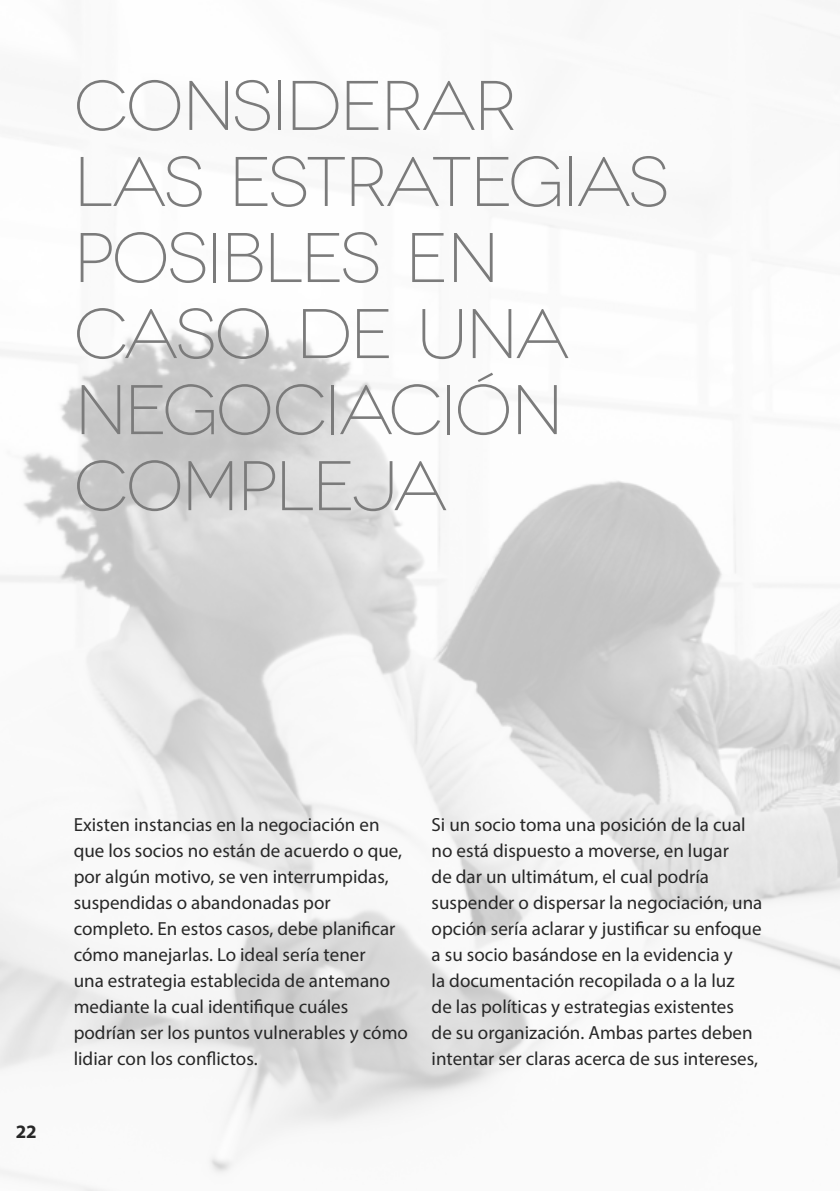
<style>
.page{position:relative;width:840px;height:1191px;background:#fff}
.page>*{position:absolute;margin:0;border:0;box-sizing:border-box;transform-origin:0 0}
.t1{font:300 expanded 70px/76px "Novecento";letter-spacing:-.03em;color:#7b7b7b}
.t2{font:19px/26px "Myriad Pro";color:#282828}
.t3{font:700 19px "Myriad Pro";color:#282828}
</style>
<div class="page">
<img style="left:0;top:23px;width:839px;height:1168px">
<h1 class="t1" style="left:74px;top:68px;width:597px">CONSIDERAR<br>LAS ESTRATEGIAS<br>POSIBLES EN<br>CASO DE UNA<br>NEGOCIACIÓN<br>COMPLEJA</h1>
<p class="t3" style="left:16px;top:1119px;width:22px">22</p>
<p class="t2" style="left:74px;top:811px;width:335px">Existen instancias en la negociación en que los socios no están de acuerdo o que, por algún motivo, se ven interrumpidas, suspendidas o abandonadas por completo. En estos casos, debe planificar cómo manejarlas. Lo ideal sería tener<br>una estrategia establecida de antemano mediante la cual identifique cuáles podrían ser los puntos vulnerables y cómo lidiar con los conflictos.</p>
<p class="t2" style="left:431px;top:811px;width:332px">Si un socio toma una posición de la cual no está dispuesto a moverse, en lugar<br>de dar un ultimátum, el cual podría suspender o dispersar la negociación, una opción sería aclarar y justificar su enfoque a su socio basándose en la evidencia y<br>la documentación recopilada o a la luz<br>de las políticas y estrategias existentes<br>de su organización. Ambas partes deben intentar ser claras acerca de sus intereses,</p>
</div>
